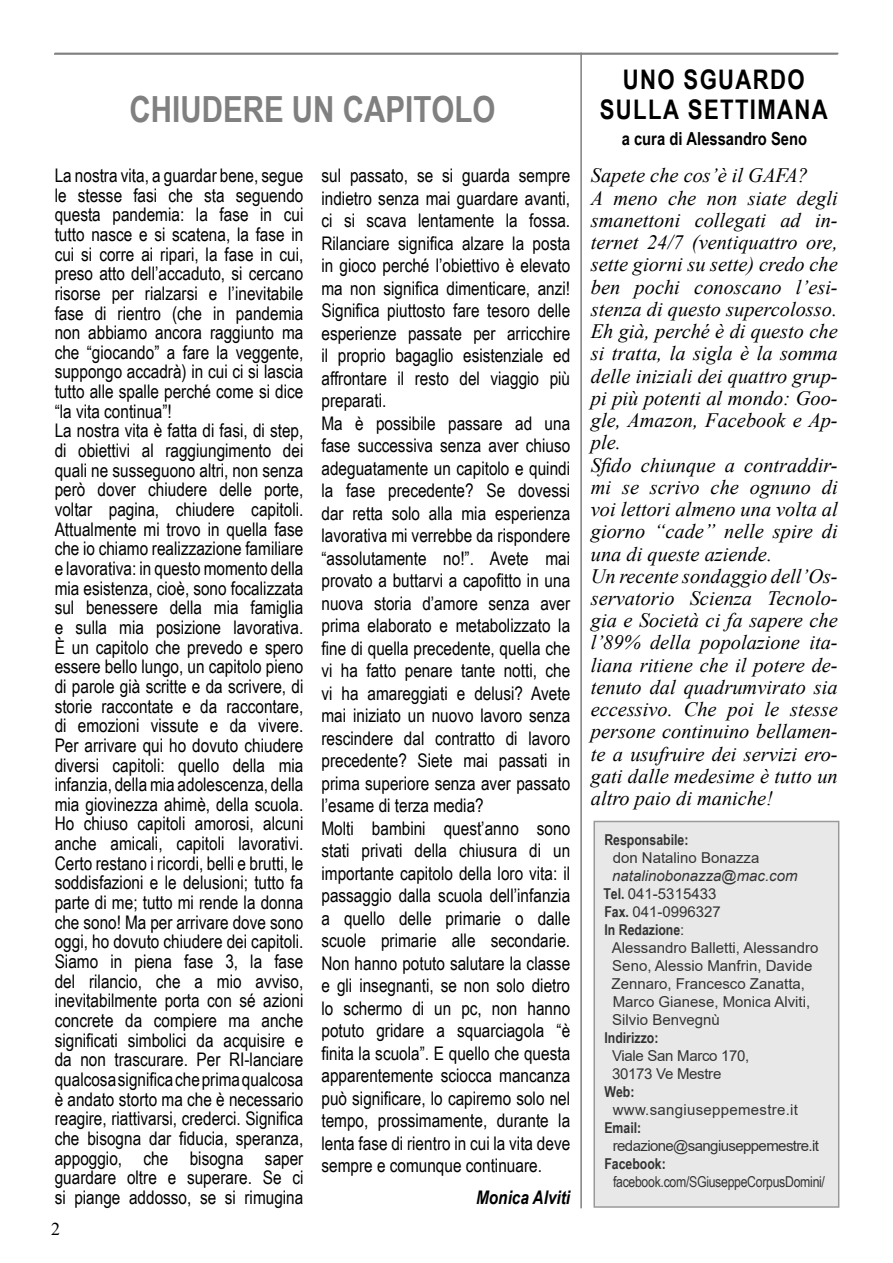
<style>
.page{position:relative;width:893px;height:1263px;background:#fff}
.page>*{position:absolute;margin:0;border:0;box-sizing:border-box;transform-origin:0 0}
.t1{font:700 36px "Arial Narrow";color:#808080}
.t2{font:700 27px/30px "Arial Narrow";letter-spacing:.05em;color:#000;text-align:center}
.t3{font:italic 20.4px/22.2px "Times New Roman";color:#000}
.t4{font:18.75px/19.6px "Arial Narrow";color:#000}
.t5{font:italic 700 18.75px "Arial Narrow";color:#000}
.t6{font:700 18px "Arial Narrow";color:#000}
.t7{font:18px "Times New Roman";color:#000}
.t8{font:15px/18px "Arial";color:#000}
.t9{font:700 15px "Arial Narrow";color:#000}
.t10{font:italic 15px/18px "Arial";color:#000}
.t11{font:15px "Arial Narrow";letter-spacing:-.02em;color:#000}
.t12{font:15px/18px "Arial";letter-spacing:-.02em;color:#000}
.t13{font:15px "Arial";letter-spacing:-.04em;color:#000}
.t14{font:15px "Arial";letter-spacing:.02em;color:#000}
.s1{font-family:"Arial Narrow";font-weight:700;font-style:normal}
.s2{font-style:normal}
.s3{font-family:"Arial";font-weight:400}
</style>
<div class="page">
<div style="left:594px;top:821px;width:245px;height:386px;background:#e8e8e8"></div>
<div style="left:593px;top:821px;width:246px;height:387px;border:2px solid #808080"></div>
<hr style="left:54px;top:53px;width:784px;height:2px;background:#808080">
<hr style="left:580px;top:53px;width:2px;height:1155px;background:#808080">
<h1 class="t1" style="left:130px;top:82px;width:367px">CHIUDERE UN CAPITOLO</h1>
<p class="t4" style="left:55px;top:165px;width:250px">La nostra vita, a guardar bene, segue le stesse fasi che sta seguendo questa pandemia: la fase in cui tutto nasce e si scatena, la fase in cui si corre ai ripari, la fase in cui, preso atto dell’accaduto, si cercano risorse per rialzarsi e l’inevitabile fase di rientro (che in pandemia non abbiamo ancora raggiunto ma che “giocando” a fare la veggente, suppongo accadrà) in cui ci si lascia tutto alle spalle perché come si dice “la vita continua”!<br>La nostra vita è fatta di fasi, di step, di obiettivi al raggiungimento dei quali ne susseguono altri, non senza però dover chiudere delle porte, voltar pagina, chiudere capitoli.<br>Attualmente mi trovo in quella fase che io chiamo realizzazione familiare e lavorativa: in questo momento della mia esistenza, cioè, sono focalizzata sul benessere della mia famiglia e sulla mia posizione lavorativa.<br>È un capitolo che prevedo e spero essere bello lungo, un capitolo pieno di parole già scritte e da scrivere, di storie raccontate e da raccontare, di emozioni vissute e da vivere.<br>Per arrivare qui ho dovuto chiudere diversi capitoli: quello della mia infanzia, della mia adolescenza, della mia giovinezza ahimè, della scuola.<br>Ho chiuso capitoli amorosi, alcuni anche amicali, capitoli lavorativi.<br>Certo restano i ricordi, belli e brutti, le soddisfazioni e le delusioni; tutto fa parte di me; tutto mi rende la donna che sono! Ma per arrivare dove sono oggi, ho dovuto chiudere dei capitoli.<br>Siamo in piena fase 3, la fase del rilancio, che a mio avviso, inevitabilmente porta con sé azioni concrete da compiere ma anche significati simbolici da acquisire e da non trascurare. Per RI-lanciare qualcosa significa che prima qualcosa è andato storto ma che è necessario reagire, riattivarsi, crederci. Significa che bisogna dar fiducia, speranza, appoggio, che bisogna saper guardare oltre e superare. Se ci si piange addosso, se si rimugina</p>
<p class="t4" style="left:321px;top:164px;width:250px;line-height:22.5px">sul passato, se si guarda sempre indietro senza mai guardare avanti, ci si scava lentamente la fossa.<br>Rilanciare significa alzare la posta in gioco perché l’obiettivo è elevato ma non significa dimenticare, anzi!<br>Significa piuttosto fare tesoro delle esperienze passate per arricchire il proprio bagaglio esistenziale ed affrontare il resto del viaggio più preparati.<br>Ma è possibile passare ad una fase successiva senza aver chiuso adeguatamente un capitolo e quindi la fase precedente? Se dovessi dar retta solo alla mia esperienza lavorativa mi verrebbe da rispondere “assolutamente no!”. Avete mai provato a buttarvi a capofitto in una nuova storia d’amore senza aver prima elaborato e metabolizzato la fine di quella precedente, quella che vi ha fatto penare tante notti, che vi ha amareggiati e delusi? Avete mai iniziato un nuovo lavoro senza rescindere dal contratto di lavoro precedente? Siete mai passati in prima superiore senza aver passato l’esame di terza media?<br>Molti bambini quest’anno sono stati privati della chiusura di un importante capitolo della loro vita: il passaggio dalla scuola dell’infanzia a quello delle primarie o dalle scuole primarie alle secondarie.<br>Non hanno potuto salutare la classe e gli insegnanti, se non solo dietro lo schermo di un pc, non hanno potuto gridare a squarciagola “è finita la scuola”. E quello che questa apparentemente sciocca mancanza può significare, lo capiremo solo nel tempo, prossimamente, durante la lenta fase di rientro in cui la vita deve sempre e comunque continuare.</p>
<p class="t5" style="left:476px;top:1183px;width:96px">Monica Alviti</p>
<p class="t7" style="left:51px;top:1216px;width:10px">2</p>
<h2 class="t2" style="left:600px;top:63px;width:229px">UNO SGUARDO<br>SULLA SETTIMANA</h2>
<p class="t6" style="left:622px;top:125px;width:187px">a cura di Alessandro Seno</p>
<p class="t3" style="left:591px;top:164px;width:249px">Sapete che cos’è il GAFA?<br>A meno che non siate degli smanettoni collegati ad in&shy;ternet 24/7 (ventiquattro ore, sette giorni su sette) credo che ben pochi conoscano l’esi&shy;stenza di questo supercolosso.<br>Eh già, perché è di questo che si tratta, la sigla è la somma delle iniziali dei quattro grup&shy;pi più potenti al mondo: Goo&shy;gle, Amazon, Facebook e Ap&shy;ple.<br>Sfido chiunque a contraddir&shy;mi se scrivo che ognuno di voi lettori almeno una volta al giorno “cade” nelle spire di una di queste aziende.<br>Un recente sondaggio dell’Os&shy;servatorio Scienza Tecnolo&shy;gia e Società ci fa sapere che l’89% della popolazione ita&shy;liana ritiene che il potere de&shy;tenuto dal quadrumvirato sia eccessivo. Che poi le stesse persone continuino bellamen&shy;te a usufruire dei servizi ero&shy;gati dalle medesime è tutto un altro paio di maniche!</p>
<p class="t9" style="left:604px;top:828px;width:86px">Responsabile:</p>
<p class="t8" style="left:613px;top:848px;width:148px">don Natalino Bonazza</p>
<p class="t10" style="left:603px;top:867px;width:196px;text-indent:9px">natalinobonazza@mac.com<br><span class="s1">Tel.</span> <span class="s2">041-5315433<br></span><span class="s1">Fax.</span> <span class="s2">041-0996327</span></p>
<p class="t9" style="left:604px;top:918px;width:82px">In Redazione<span class="s3">:</span></p>
<p class="t8" style="left:612px;top:938px;width:208px">Alessandro Balletti, Alessandro<br>Seno, Alessio Manfrin, Davide<br>Zennaro, Francesco Zanatta,<br>Marco Gianese, Monica Alviti,<br>Silvio Benvegnù</p>
<p class="t9" style="left:604px;top:1026px;width:55px">Indirizzo:</p>
<p class="t12" style="left:612px;top:1046px;width:139px">Viale San Marco 170,<br>30173 Ve Mestre</p>
<p class="t9" style="left:604px;top:1080px;width:32px">Web:</p>
<p class="t14" style="left:613px;top:1099px;width:187px">www.sangiuseppemestre.it</p>
<p class="t9" style="left:604px;top:1116px;width:38px">Email:</p>
<p class="t13" style="left:613px;top:1135px;width:208px">redazione@sangiuseppemestre.it</p>
<p class="t9" style="left:604px;top:1152px;width:63px">Facebook:</p>
<p class="t11" style="left:613px;top:1170px;width:213px">facebook.com/SGiuseppeCorpusDomini/</p>
</div>
